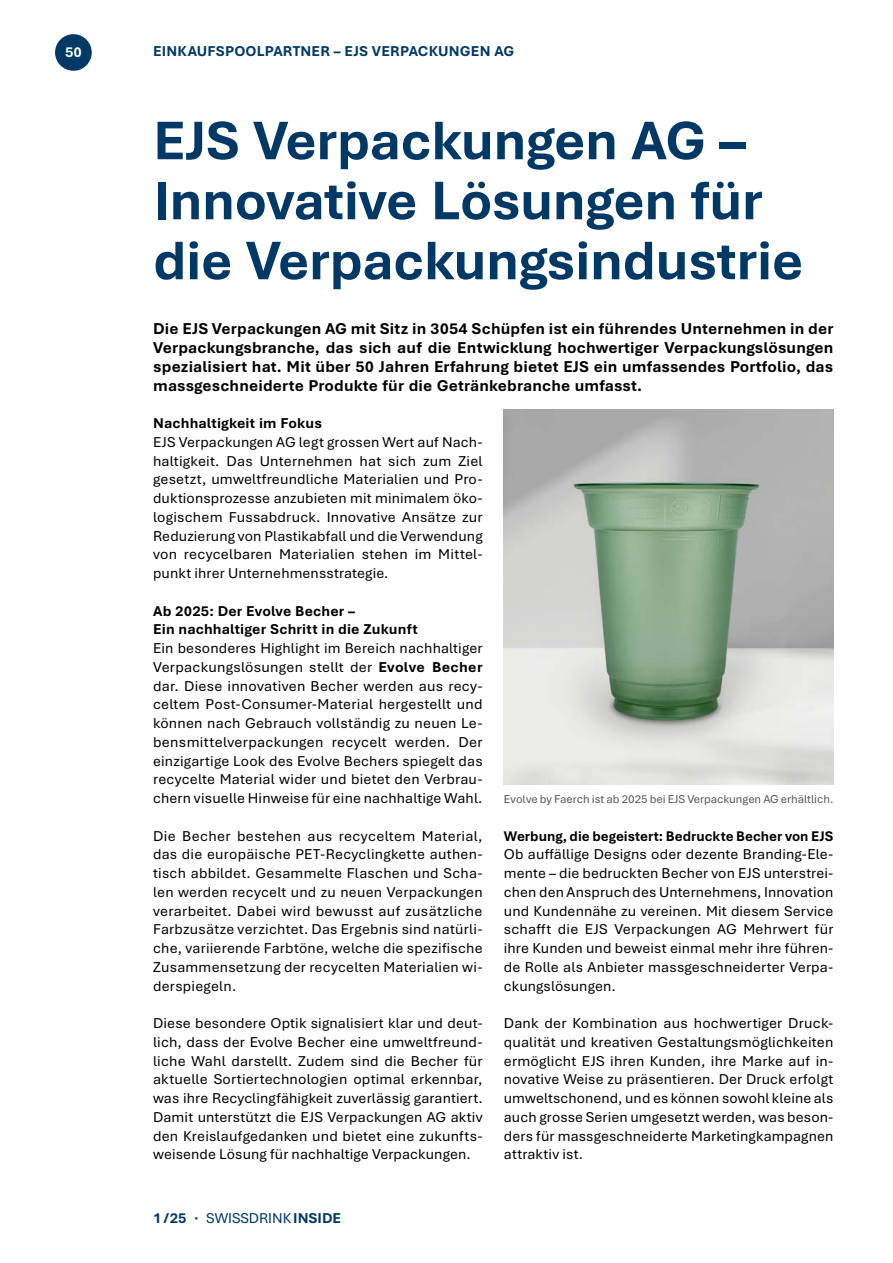
<style>
.page{position:relative;width:893px;height:1263px;background:#fff}
.page>*{position:absolute;margin:0;border:0;box-sizing:border-box;transform-origin:0 0}
.Titel{font:700 57px/60px "Bierstadt";letter-spacing:-.01em;color:#003965}
.Lead{font:700 16.5px/18.8px "Bierstadt";letter-spacing:.01em;color:#000;text-align:justify}
.Fliesstext{font:15px/18.8px "Bierstadt";letter-spacing:.01em;color:#000;text-align:justify}
.Fliesstext-2{font:700 15px/18.8px "Bierstadt";letter-spacing:.01em;color:#000}
.Rubriktitel{font:700 15px "Bierstadt";letter-spacing:.01em;color:#003965}
.t1{font:700 15px "Bierstadt";color:#fff}
.Fliesstext-3{font:700 14.7px "Bierstadt";color:#000}
.Quelle{font:12px "Bierstadt";color:#565655}
.s1{font-weight:700}
.s2{font-weight:400}
</style>
<div class="page">
<div style="left:55px;top:34px;width:37px;height:37px;background:#003965;border-radius:50%"></div>
<img style="left:504px;top:409px;width:329px;height:375px">
<p class="t1" style="left:65px;top:44px;width:18px">50</p>
<p class="Rubriktitel" style="left:153px;top:43px;width:363px">EINKAUFSPOOLPARTNER – EJS VERPACKUNGEN AG</p>
<p class="Titel" style="left:153px;top:112px;width:652px">EJS Verpackungen AG –<br>Innovative Lösungen für die Verpackungsindustrie</p>
<p class="Lead" style="left:153px;top:320px;width:682px">Die EJS Verpackungen AG mit Sitz in 3054 Schüpfen ist ein führendes Unternehmen in der Verpackungsbranche, das sich auf die Entwicklung hochwertiger Verpackungslösungen spezialisiert hat. Mit über 50 Jahren Erfahrung bietet EJS ein umfassendes Portfolio, das massgeschneiderte Produkte für die Getränkebranche umfasst.</p>
<p class="Fliesstext-2" style="left:153px;top:414px;width:171px">Nachhaltigkeit im Fokus</p>
<p class="Fliesstext" style="left:153px;top:433px;width:331px">EJS Verpackungen AG legt grossen Wert auf Nach&shy;haltigkeit. Das Unternehmen hat sich zum Ziel gesetzt, umweltfreundliche Materialien und Pro&shy;duktionsprozesse anzubieten mit minimalem öko&shy;logischem Fussabdruck. Innovative Ansätze zur Reduzierung von Plastikabfall und die Verwendung von recycelbaren Materialien stehen im Mittel&shy;punkt ihrer Unternehmensstrategie.</p>
<p class="Fliesstext-2" style="left:153px;top:602px;width:266px">Ab 2025: Der Evolve Becher –<br>Ein nachhaltiger Schritt in die Zukunft</p>
<p class="Fliesstext" style="left:153px;top:639px;width:331px">Ein besonderes Highlight im Bereich nachhaltiger Verpackungslösungen stellt der <span class="s1">Evolve Becher </span>dar. Diese innovativen Becher werden aus recy&shy;celtem Post-Consumer-Material hergestellt und können nach Gebrauch vollständig zu neuen Le&shy;bensmittelverpackungen recycelt werden. Der einzigartige Look des Evolve Bechers spiegelt das recycelte Material wider und bietet den Verbrau&shy;chern visuelle Hinweise für eine nachhaltige Wahl.</p>
<p class="Fliesstext" style="left:153px;top:827px;width:331px">Die Becher bestehen aus recyceltem Material, das die europäische PET-Recyclingkette authen&shy;tisch abbildet. Gesammelte Flaschen und Scha&shy;len werden recycelt und zu neuen Verpackungen verarbeitet. Dabei wird bewusst auf zusätzliche Farbzusätze verzichtet. Das Ergebnis sind natürli&shy;che, variierende Farbtöne, welche die spezifische Zusammensetzung der recycelten Materialien wi&shy;derspiegeln.</p>
<p class="Fliesstext" style="left:153px;top:1014px;width:331px">Diese besondere Optik signalisiert klar und deut&shy;lich, dass der Evolve Becher eine umweltfreund&shy;liche Wahl darstellt. Zudem sind die Becher für aktuelle Sortiertechnologien optimal erkennbar, was ihre Recyclingfähigkeit zuverlässig garantiert.<br>Damit unterstützt die EJS Verpackungen AG aktiv den Kreislaufgedanken und bietet eine zukunfts&shy;weisende Lösung für nachhaltige Verpackungen.</p>
<p class="Quelle" style="left:504px;top:793px;width:331px">Evolve by Faerch ist ab 2025 bei EJS Verpackungen AG erhältlich.</p>
<p class="Fliesstext-3" style="left:504px;top:828px;width:331px">Werbung, die begeistert: Bedruckte Becher von EJS</p>
<p class="Fliesstext" style="left:504px;top:845px;width:331px">Ob auffällige Designs oder dezente Branding-Ele&shy;mente – die bedruckten Becher von EJS unterstrei&shy;chen den Anspruch des Unternehmens, Innovation und Kundennähe zu vereinen. Mit diesem Service schafft die EJS Verpackungen AG Mehrwert für ihre Kunden und beweist einmal mehr ihre führen&shy;de Rolle als Anbieter massgeschneiderter Verpa&shy;ckungslösungen.</p>
<p class="Fliesstext" style="left:504px;top:1014px;width:331px">Dank der Kombination aus hochwertiger Druck&shy;qualität und kreativen Gestaltungsmöglichkeiten ermöglicht EJS ihren Kunden, ihre Marke auf in&shy;novative Weise zu präsentieren. Der Druck erfolgt umweltschonend, und es können sowohl kleine als auch grosse Serien umgesetzt werden, was beson&shy;ders für massgeschneiderte Marketingkampagnen attraktiv ist.</p>
<p class="Rubriktitel" style="left:153px;top:1210px;width:190px">1/25 · <span class="s2">SWISSDRINK</span>INSIDE</p>
</div>
